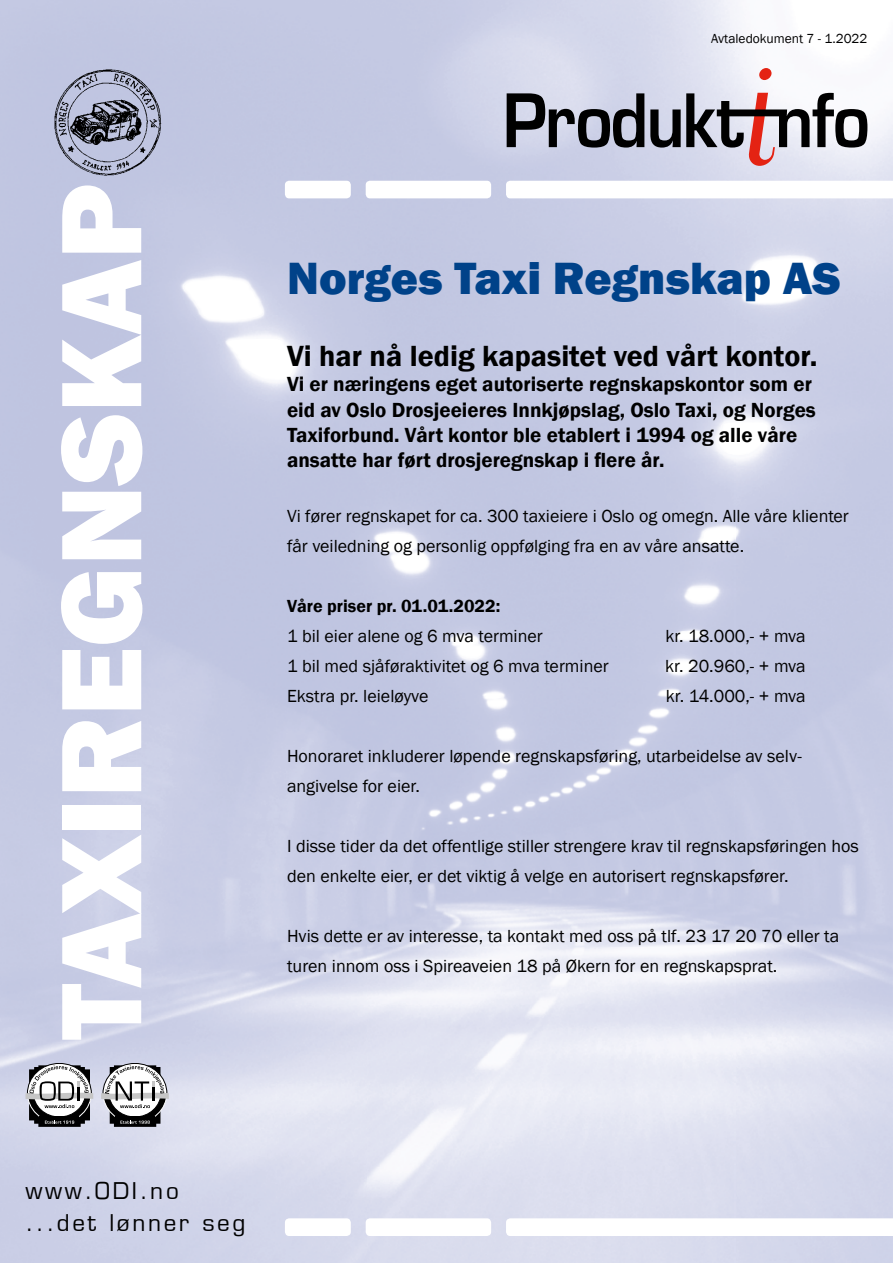
<style>
.page{position:relative;width:893px;height:1263px;background:#fff}
.page>*{position:absolute;margin:0;border:0;box-sizing:border-box;transform-origin:0 0}
.t1{font:800 118.5px "Franklin Gothic";color:#fff}
.t2{font:800 46.5px "Franklin Gothic";color:#004289}
.t3{font:600 30px "Franklin Gothic";color:#000}
.t4{font:22.5px/32.4px "Eurostile";letter-spacing:.12em;color:#000}
.t5{font:600 21px/25.2px "Franklin Gothic";color:#000}
.t6{font:18px/30px "Franklin Gothic";color:#000}
.t7{font:600 18px "Franklin Gothic";color:#000}
.t8{font:13.5px "Franklin Gothic";color:#000}
</style>
<div class="page">
<svg style="left:507px;top:93px;width:137px;height:55px;background:#787a86"></svg>
<svg style="left:650px;top:68px;width:217px;height:98px"></svg>
<svg style="left:506px;top:1218px;width:387px;height:18px"></svg>
<svg style="left:26px;top:1063px;width:67px;height:64px"></svg>
<svg style="left:101px;top:1063px;width:68px;height:64px"></svg>
<img style="left:53px;top:68px;width:109px;height:109px">
<p class="t8" style="left:711px;top:31px;width:158px">Avtaledokument 7 - 1.2022</p>
<h1 class="t1" style="left:25px;top:1040px;width:858px;rotate:-90deg">TAXIREGNSKAP</h1>
<h2 class="t2" style="left:287px;top:248px;width:555px">Norges Taxi Regnskap AS</h2>
<h3 class="t3" style="left:287px;top:338px;width:532px">Vi har nå ledig kapasitet ved vårt kontor.</h3>
<p class="t5" style="left:287px;top:372px;width:530px">Vi er næringens eget autoriserte regnskapskontor som er eid av Oslo Drosjeeieres Innkjøpslag, Oslo Taxi, og Norges Taxiforbund. Vårt kontor ble etablert i 1994 og alle våre ansatte har ført drosjeregnskap i flere år.</p>
<p class="t6" style="left:287px;top:501px;width:563px">Vi fører regnskapet for ca. 300 taxieiere i Oslo og omegn. Alle våre klienter får veiledning og personlig oppfølging fra en av våre ansatte.</p>
<p class="t7" style="left:287px;top:595px;width:215px">Våre priser pr. 01.01.2022:</p>
<p class="t6" style="left:287px;top:621px;width:257px">1 bil eier alene og 6 mva terminer</p>
<p class="t6" style="left:665px;top:621px;width:142px">kr. 18.000,- + mva</p>
<p class="t6" style="left:287px;top:651px;width:323px">1 bil med sjåføraktivitet og 6 mva terminer</p>
<p class="t6" style="left:665px;top:651px;width:142px">kr. 20.960,- + mva</p>
<p class="t6" style="left:287px;top:681px;width:143px">Ekstra pr. leieløyve</p>
<p class="t6" style="left:666px;top:681px;width:141px">kr. 14.000,- + mva</p>
<p class="t6" style="left:287px;top:741px;width:516px">Honoraret inkluderer løpende regnskapsføring, utarbeidelse av selv&shy;angivelse for eier.</p>
<p class="t6" style="left:287px;top:831px;width:573px">I disse tider da det offentlige stiller strengere krav til regnskapsføringen hos den enkelte eier, er det viktig å velge en autorisert regnskapsfører.</p>
<p class="t6" style="left:287px;top:921px;width:554px">Hvis dette er av interesse, ta kontakt med oss på tlf. 23 17 20 70 eller ta turen innom oss i Spireaveien 18 på Økern for en regnskapsprat.</p>
<p class="t4" style="left:26px;top:1175px;width:221px">www.ODI.no ...det lønner seg</p>
</div>
